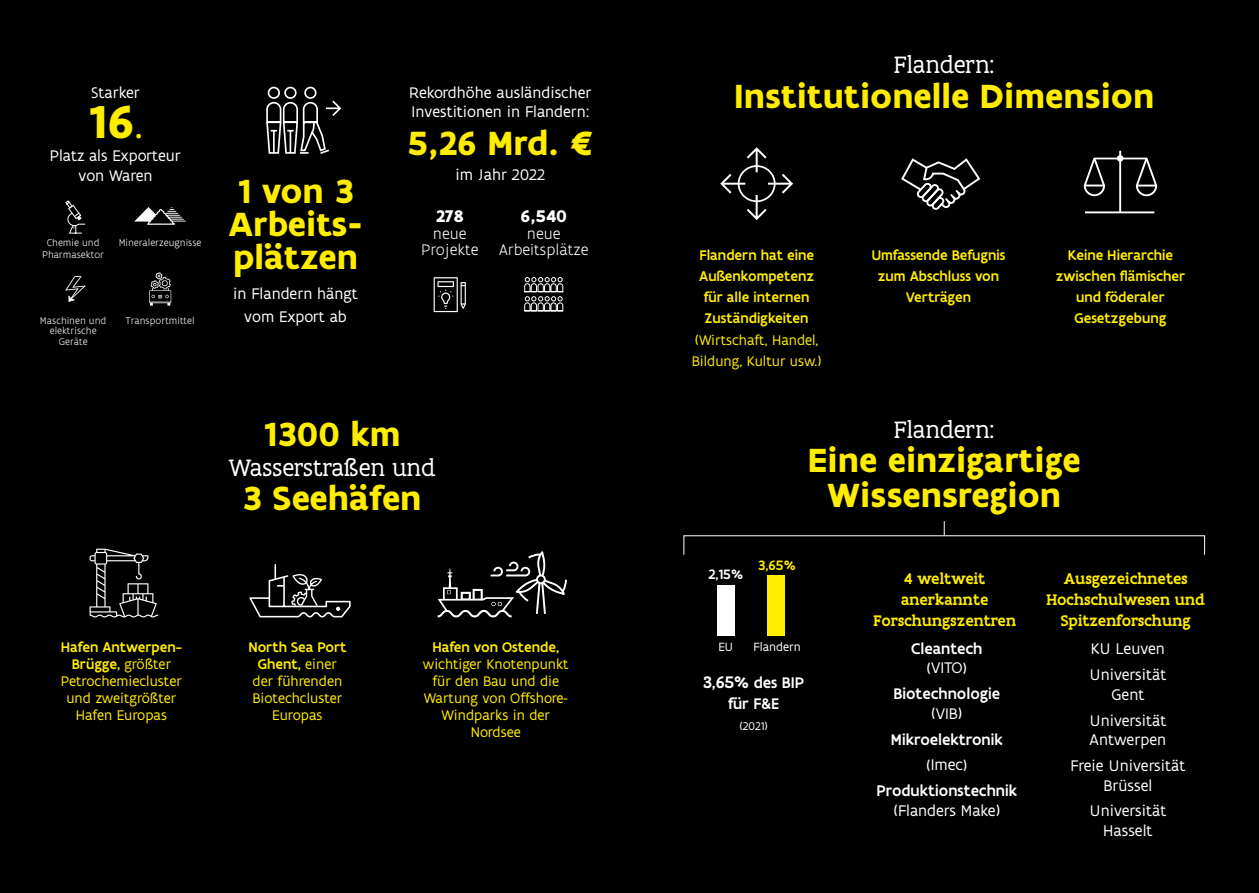
<style>
.page{position:relative;width:1259px;height:893px;background:#000}
.page>*{position:absolute;margin:0;border:0;box-sizing:border-box;transform-origin:0 0}
.t1{font:700 49.5px "Flanders Art Sans";color:#ffed00}
.t2{font:700 36px/33px "Flanders Art Sans";color:#ffed00}
.t3{font:25.5px "Flanders Art Serif";color:#fff}
.t4{font:700 18.15px "Flanders Art Sans";color:#fff}
.t5{font:16.5px/25.8px "Flanders Art Sans";color:#fff;text-align:center}
.t6{font:500 16.5px/21px "Flanders Art Serif";color:#ffed00;text-align:center}
.t7{font:500 16.5px/21px "Flanders Art Sans";color:#fff;text-align:center}
.t8{font:300 16.5px/16.5px "Flanders Art Sans";color:#fff;text-align:center}
.t9{font:15px/17px "Flanders Art Sans";color:#ffed00;text-align:center}
.t10{font:500 15px/21px "Flanders Art Sans";color:#ffed00;text-align:center}
.t11{font:500 14.7px "Flanders Art Sans";color:#ffed00}
.t12{font:500 14.7px "Flanders Art Sans";color:#fff}
.t13{font:12.75px "Flanders Art Sans";color:#fff}
.t14{font:12px "Flanders Art Sans";color:#fff}
.t15{font:300 10.5px/10.5px "Flanders Art Sans";color:#fff;text-align:center}
.s1{font-weight:400;font-size:42px}
.s2{font-weight:500}
.s3{font-family:"Flanders Art Serif";font-size:18px}
</style>
<div class="page">
<div style="left:717px;top:585px;width:17px;height:50px;background:#fff"></div>
<div style="left:767px;top:575px;width:17px;height:60px;background:#ffed00"></div>
<svg style="left:524px;top:277px;width:39px;height:35px"></svg>
<svg style="left:944px;top:521px;width:1px;height:14px"></svg>
<svg style="left:266px;top:86px;width:76px;height:68px"></svg>
<svg style="left:1083px;top:151px;width:74px;height:62px"></svg>
<svg style="left:720px;top:147px;width:73px;height:73px"></svg>
<svg style="left:901px;top:158px;width:79px;height:52px"></svg>
<svg style="left:249px;top:564px;width:102px;height:53px"></svg>
<svg style="left:65px;top:200px;width:20px;height:34px"></svg>
<svg style="left:66px;top:276px;width:19px;height:26px"></svg>
<svg style="left:134px;top:207px;width:52px;height:18px"></svg>
<svg style="left:149px;top:272px;width:22px;height:34px"></svg>
<svg style="left:433px;top:277px;width:33px;height:35px"></svg>
<svg style="left:90px;top:549px;width:68px;height:69px"></svg>
<svg style="left:438px;top:551px;width:129px;height:66px"></svg>
<p class="t5" style="left:91px;top:80px;width:50px">Starker</p>
<p class="t5" style="left:409px;top:83px;width:184px;line-height:19.5px;text-align:left">Rekordhöhe ausländischer<br>Investitionen in Flandern:</p>
<h2 class="t2" style="left:407px;top:127px;width:188px">5,26 Mrd. €</h2>
<p class="t5" style="left:455px;top:162px;width:91px">im Jahr 2022</p>
<h2 class="t2" style="left:228px;top:175px;width:136px">1 von 3<br>Arbeits&shy;plätzen</h2>
<p class="t5" style="left:233px;top:283px;width:126px;line-height:22.5px">in Flandern hängt vom Export ab</p>
<h1 class="t1" style="left:88px;top:91px;width:56px">16<span class="s1">.</span></h1>
<p class="t5" style="left:50px;top:146px;width:133px;line-height:19.5px">Platz als Exporteur von Waren</p>
<p class="t4" style="left:436px;top:204px;width:30px">278</p>
<p class="t4" style="left:520px;top:204px;width:48px">6,540</p>
<p class="t8" style="left:421px;top:225px;width:59px">neue<br>Projekte</p>
<p class="t8" style="left:499px;top:225px;width:91px">neue<br>Arbeitsplätze</p>
<p class="t15" style="left:42px;top:236px;width:63px;line-height:12px">Chemie und<br>Pharmasektor</p>
<p class="t15" style="left:119px;top:237px;width:84px">Mineralerzeugnisse</p>
<p class="t15" style="left:40px;top:315px;width:68px">Maschinen und elektrische<br>Geräte</p>
<p class="t15" style="left:126px;top:315px;width:71px">Transportmittel</p>
<h2 class="t2" style="left:264px;top:418px;width:138px">1300 km</h2>
<h3 class="t3" style="left:228px;top:452px;width:209px">Wasserstraßen und</h3>
<h2 class="t2" style="left:242px;top:482px;width:181px">3 Seehäfen</h2>
<p class="t9" style="left:61px;top:639px;width:123px"><span class="s2">Hafen Antwerpen-<br>Brügge,</span> größter<br>Petrochemiecluster und zweitgrößter<br>Hafen Europas</p>
<p class="t9" style="left:248px;top:639px;width:100px"><span class="s2">North Sea Port<br>Ghent,</span> einer der führenden<br>Biotechcluster<br>Europas</p>
<p class="t10" style="left:432px;top:636px;width:128px">Hafen von Ostende,</p>
<p class="t9" style="left:423px;top:656px;width:147px">wichtiger Knotenpunkt für den Bau und die<br>Wartung von Offshore-<br>Windparks in der<br>Nordsee</p>
<h3 class="t3" style="left:894px;top:50px;width:102px">Flandern:</h3>
<h2 class="t2" style="left:734px;top:80px;width:421px">Institutionelle Dimension</h2>
<p class="t10" style="left:699px;top:244px;width:117px">Flandern hat eine<br>Außenkompetenz für alle internen<br>Zuständigkeiten</p>
<p class="t9" style="left:692px;top:330px;width:131px;line-height:21px;text-align:left">(Wirtschaft, Handel,<br>Bildung, Kultur usw.)</p>
<p class="t10" style="left:871px;top:244px;width:135px">Umfassende Befugnis zum Abschluss von<br>Verträgen</p>
<p class="t10" style="left:1055px;top:244px;width:131px">Keine Hierarchie zwischen flämischer und föderaler<br>Gesetzgebung</p>
<h3 class="t3" style="left:894px;top:414px;width:102px">Flandern:</h3>
<h2 class="t2" style="left:808px;top:444px;width:274px;line-height:34.5px;text-align:center">Eine einzigartige<br>Wissensregion</h2>
<p class="t12" style="left:708px;top:565px;width:36px">2,15%</p>
<p class="t11" style="left:758px;top:556px;width:39px">3,65%</p>
<p class="t13" style="left:718px;top:639px;width:17px">EU</p>
<p class="t13" style="left:753px;top:639px;width:49px">Flandern</p>
<p class="t7" style="left:703px;top:673px;width:102px"><span class="s3">3,65%</span> des BIP für F&amp;E</p>
<p class="t14" style="left:739px;top:719px;width:30px">(2021)</p>
<p class="t6" style="left:873px;top:568px;width:144px">4 weltweit anerkannte<br>Forschungszentren</p>
<p class="t7" style="left:911px;top:638px;width:73px">Cleantech</p>
<p class="t5" style="left:926px;top:655px;width:42px">(VITO)</p>
<p class="t7" style="left:893px;top:683px;width:108px">Biotechnologie</p>
<p class="t5" style="left:931px;top:700px;width:33px">(VIB)</p>
<p class="t7" style="left:891px;top:729px;width:113px">Mikroelektronik</p>
<p class="t5" style="left:926px;top:752px;width:43px">(Imec)</p>
<p class="t7" style="left:876px;top:780px;width:142px">Produktionstechnik</p>
<p class="t5" style="left:893px;top:798px;width:108px">(Flanders Make)</p>
<p class="t6" style="left:1046px;top:568px;width:160px">Ausgezeichnetes<br>Hochschulwesen und<br>Spitzenforschung</p>
<p class="t5" style="left:1089px;top:636px;width:78px;text-align:left">KU Leuven<br>Universität</p>
<p class="t5" style="left:1089px;top:682px;width:78px">Gent<br>Universität</p>
<p class="t5" style="left:1070px;top:727px;width:117px">Antwerpen<br>Freie Universität</p>
<p class="t5" style="left:1089px;top:772px;width:78px">Brüssel<br>Universität</p>
<p class="t5" style="left:1103px;top:818px;width:51px">Hasselt</p>
</div>
